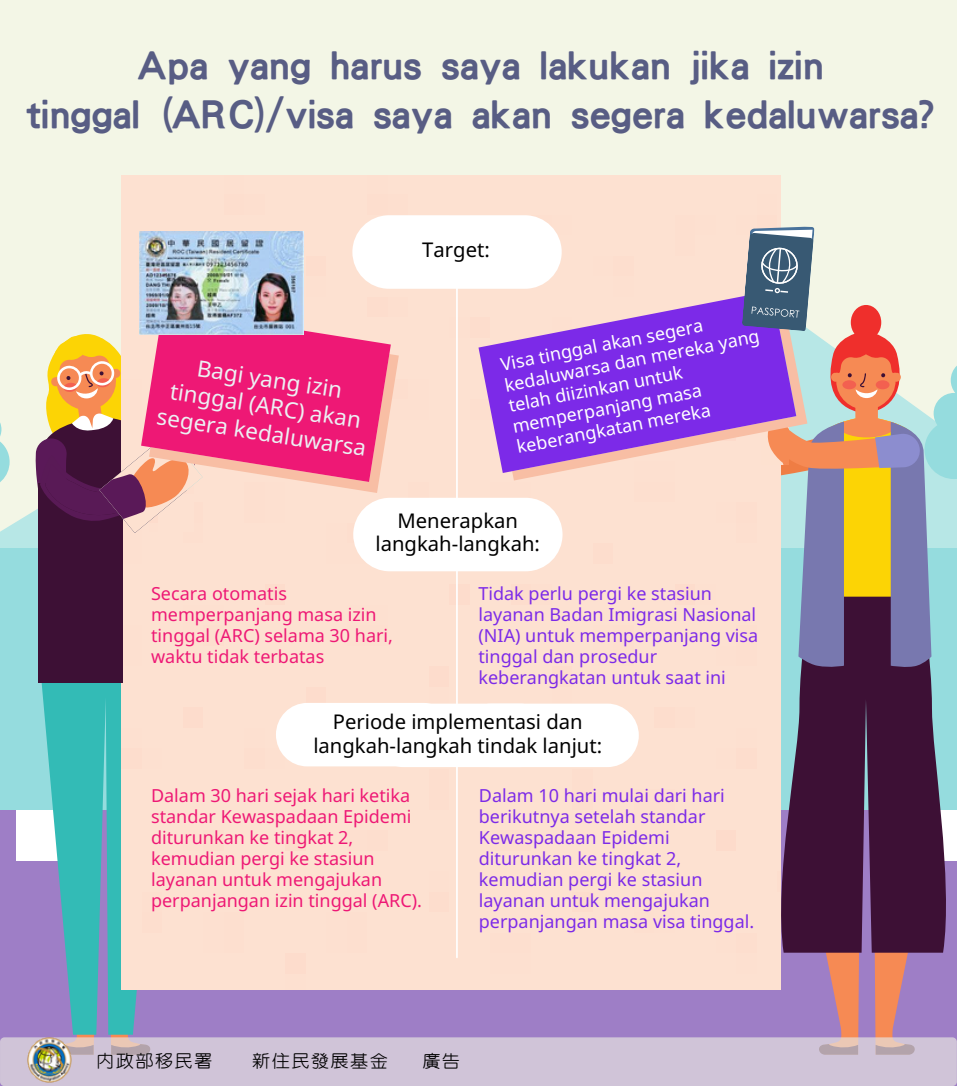
<style>
.page{position:relative;width:957px;height:1086px;background:#fff}
.page>*{position:absolute;margin:0;border:0;box-sizing:border-box;transform-origin:0 0}
.t1{font:800 38.25px "Han Wang Hei";color:#585d84}
.t2{font:22.5px "Noto Sans";color:#ecf0f3}
.t3{font:21.15px "cw Te X Yen";color:#000}
.t4{font:20.25px/23.6px "Noto Sans";color:#000;text-align:center}
.t5{font:18px/20.9px "Noto Sans";color:#7c2ae8}
.t6{font:18px/20.9px "Noto Sans";color:#ee1875}
.t7{font:18px/20.9px "Noto Sans";color:#fff}
</style>
<div class="page">
<div style="left:0;top:0;width:957px;height:1085px;background:#f3f6e6"></div>
<svg style="left:10px;top:452px;width:26px;height:96px"></svg>
<div style="left:0;top:548px;width:957px;height:311px;background:#95dcde"></div>
<svg style="left:0;top:423px;width:10px;height:125px"></svg>
<div style="left:0;top:859px;width:957px;height:226px;background:#9e7ec6"></div>
<div style="left:918px;top:809px;width:39px;height:50px;background:#fff"></div>
<div style="left:16px;top:809px;width:65px;height:50px;background:#fff"></div>
<svg style="left:110px;top:1034px;width:23px;height:2px"></svg>
<svg style="left:73px;top:1034px;width:22px;height:2px"></svg>
<svg style="left:41px;top:682px;width:124px;height:352px;fill:#33bbb6"></svg>
<svg style="left:816px;top:952px;width:43px;height:84px"></svg>
<svg style="left:875px;top:952px;width:43px;height:84px"></svg>
<svg style="left:780px;top:668px;width:174px;height:284px;background:#502f50"></svg>
<div style="left:122px;top:176px;width:658px;height:813px;background:#fde1d1"></div>
<svg style="left:0;top:1036px;width:957px;height:49px;background:#cec1d5"></svg>
<img style="left:27px;top:1036px;width:45px;height:45px">
<hr style="left:456px;top:271px;width:2px;height:686px;background:#fff">
<div style="left:352px;top:215px;width:210px;height:74px;background:#fff;border-radius:37px"></div>
<div style="left:353px;top:497px;width:209px;height:74px;background:#fff;border-radius:37px"></div>
<svg style="left:478px;top:290px;width:140px;height:183px;background:#a969de"></svg>
<svg style="left:618px;top:221px;width:339px;height:447px"></svg>
<svg style="left:36px;top:333px;width:167px;height:349px;background:#a57d7b"></svg>
<svg style="left:149px;top:319px;width:250px;height:174px;background:#fbd3be"></svg>
<svg style="left:141px;top:308px;width:250px;height:174px;background:#f04384"></svg>
<div style="left:372px;top:703px;width:179px;height:64px;background:#fff;border-radius:32px"></div>
<div style="left:276px;top:702px;width:179px;height:64px;background:#fff;border-radius:32px"></div>
<div style="left:460px;top:703px;width:179px;height:64px;background:#fff;border-radius:32px"></div>
<img style="left:140px;top:231px;width:163px;height:103px">
<p class="t1" style="left:137px;top:47px;width:688px">Apa yang harus saya lakukan jika izin</p>
<p class="t1" style="left:26px;top:96px;width:910px">tinggal (ARC)/visa saya akan segera kedaluwarsa?</p>
<p class="t4" style="left:422px;top:237px;width:69px">Target:</p>
<p class="t2" style="left:200px;top:351px;width:148px;rotate:9deg">Bagi yang izin</p>
<p class="t2" style="left:160px;top:400px;width:213px;rotate:9deg">segera kedaluwarsa</p>
<p class="t2" style="left:173px;top:375px;width:194px;rotate:9deg">tinggal (ARC) akan</p>
<p class="t7" style="left:499px;top:353px;width:261px;rotate:-11deg">Visa tinggal akan segera kedaluwarsa dan mereka yang telah diizinkan untuk memperpanjang masa keberangkatan mereka</p>
<p class="t4" style="left:397px;top:508px;width:122px">Menerapkan</p>
<p class="t4" style="left:375px;top:531px;width:166px">langkah-langkah:</p>
<p class="t6" style="left:151px;top:582px;width:243px">Secara otomatis memperpanjang masa izin tinggal (ARC) selama 30 hari, waktu tidak terbatas</p>
<p class="t5" style="left:478px;top:582px;width:281px">Tidak perlu pergi ke stasiun layanan Badan Imigrasi Nasional (NIA) untuk memperpanjang visa tinggal dan prosedur keberangkatan untuk saat ini</p>
<p class="t4" style="left:313px;top:709px;width:290px">Periode implementasi dan langkah-langkah tindak lanjut:</p>
<p class="t6" style="left:151px;top:784px;width:272px">Dalam 30 hari sejak hari ketika standar Kewaspadaan Epidemi diturunkan ke tingkat 2, kemudian pergi ke stasiun layanan untuk mengajukan perpanjangan izin tinggal (ARC).</p>
<p class="t5" style="left:479px;top:784px;width:277px">Dalam 10 hari mulai dari hari berikutnya setelah standar<br>Kewaspadaan Epidemi diturunkan ke tingkat 2, kemudian pergi ke stasiun layanan untuk mengajukan perpanjangan masa visa tinggal.</p>
<p class="t3" style="left:96px;top:1050px;width:119px">內政部移民署</p>
<p class="t3" style="left:252px;top:1050px;width:138px">新住民發展基金</p>
<p class="t3" style="left:422px;top:1050px;width:41px">廣告</p>
</div>
